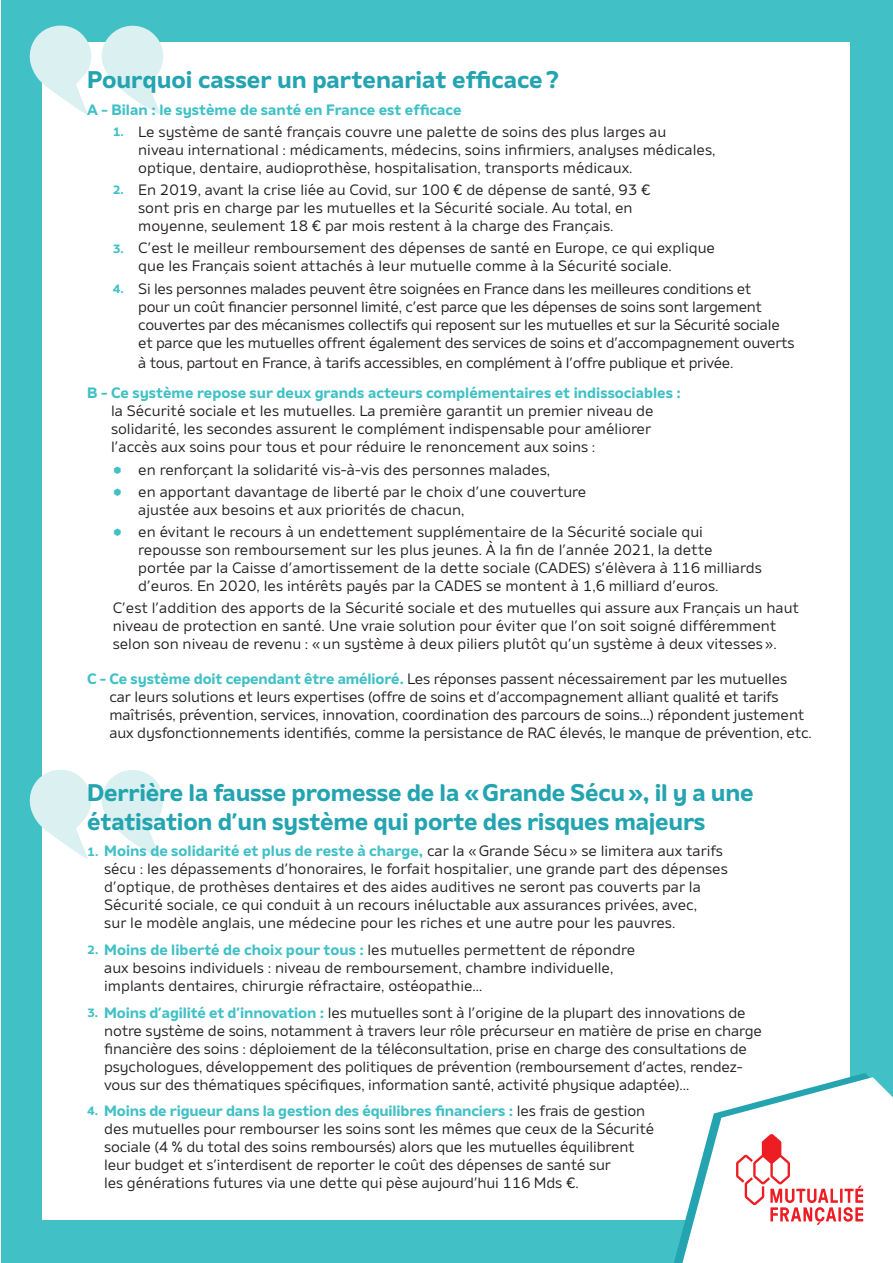
<style>
.page{position:relative;width:893px;height:1263px;background:#fff}
.page>*{position:absolute;margin:0;border:0;box-sizing:border-box;transform-origin:0 0}
.t1{font:700 24px/28.8px "Amino";letter-spacing:-.01em;color:#23a4b0}
.t2{font:15px/18px "Amino";letter-spacing:-.01em;color:#231f20}
.t3{font:700 15px "Amino";color:#41c1c6}
.s1{font-weight:700;font-size:12px;color:#41c1c6}
.s2{font-weight:700;color:#41c1c6}
</style>
<div class="page">
<div style="left:2px;top:0;width:891px;height:1263px;background:#41c1c6"></div>
<div style="left:43px;top:42px;width:807px;height:1178px;background:#fff"></div>
<svg style="left:29px;top:25px;width:134px;height:90px"></svg>
<svg style="left:29px;top:766px;width:134px;height:93px"></svg>
<svg style="left:674px;top:1073px;width:219px;height:190px"></svg>
<h1 class="t1" style="left:87px;top:65px;width:473px">Pourquoi casser un partenariat efficace?</h1>
<p class="t3" style="left:87px;top:100px;width:376px">A - Bilan : le système de santé en France est efficace</p>
<p class="t2" style="left:138px;top:122px;width:579px;text-indent:-26px"><span class="s1">1.</span> Le système de santé français couvre une palette de soins des plus larges au niveau international : médicaments, médecins, soins infirmiers, analyses médicales, optique, dentaire, audioprothèse, hospitalisation, transports médicaux.</p>
<p class="t2" style="left:138px;top:181px;width:514px;text-indent:-26px"><span class="s1">2.</span> En 2019, avant la crise liée au Covid, sur 100 € de dépense de santé, 93 € sont pris en charge par les mutuelles et la Sécurité sociale. Au total, en moyenne, seulement 18 € par mois restent à la charge des Français.</p>
<p class="t2" style="left:138px;top:239px;width:578px;text-indent:-26px"><span class="s1">3.</span> C’est le meilleur remboursement des dépenses de santé en Europe, ce qui explique que les Français soient attachés à leur mutuelle comme à la Sécurité sociale.</p>
<p class="t2" style="left:138px;top:279px;width:658px;text-indent:-26px"><span class="s1">4.</span> Si les personnes malades peuvent être soignées en France dans les meilleures conditions et<br>pour un coût financier personnel limité, c’est parce que les dépenses de soins sont largement couvertes par des mécanismes collectifs qui reposent sur les mutuelles et sur la Sécurité sociale et parce que les mutuelles offrent également des services de soins et d’accompagnement ouverts</p>
<p class="t2" style="left:138px;top:353px;width:597px">à tous, partout en France, à tarifs accessibles, en complément à l’offre publique et privée.</p>
<p class="t3" style="left:87px;top:384px;width:595px">B - Ce système repose sur deux grands acteurs complémentaires et indissociables :</p>
<p class="t2" style="left:111px;top:402px;width:544px">la Sécurité sociale et les mutuelles. La première garantit un premier niveau de solidarité, les secondes assurent le complément indispensable pour améliorer l’accès aux soins pour tous et pour réduire le renoncement aux soins :</p>
<p class="t2" style="left:138px;top:458px;width:450px;line-height:22.2px">en renforçant la solidarité vis-à-vis des personnes malades,<br>en apportant davantage de liberté par le choix d’une couverture</p>
<p class="t2" style="left:138px;top:498px;width:566px;line-height:22.2px">ajustée aux besoins et aux priorités de chacun,<br>en évitant le recours à un endettement supplémentaire de la Sécurité sociale qui</p>
<p class="t2" style="left:138px;top:540px;width:625px">repousse son remboursement sur les plus jeunes. À la fin de l’année 2021, la dette portée par la Caisse d’amortissement de la dette sociale (CADES) s’élèvera à 116 milliards d’euros. En 2020, les intérêts payés par la CADES se montent à 1,6 milliard d’euros.</p>
<p class="t2" style="left:113px;top:599px;width:688px">C’est l’addition des apports de la Sécurité sociale et des mutuelles qui assure aux Français un haut niveau de protection en santé. Une vraie solution pour éviter que l’on soit soigné différemment selon son niveau de revenu : «un système à deux piliers plutôt qu’un système à deux vitesses».</p>
<p class="t2" style="left:110px;top:670px;width:704px;text-indent:-22px"><span class="s2">C - Ce système doit cependant être amélioré.</span> Les réponses passent nécessairement par les mutuelles car leurs solutions et leurs expertises (offre de soins et d’accompagnement alliant qualité et tarifs maîtrisés, prévention, services, innovation, coordination des parcours de soins…) répondent justement aux dysfonctionnements identifiés, comme la persistance de RAC élevés, le manque de prévention, etc.</p>
<h1 class="t1" style="left:87px;top:778px;width:668px">Derrière la fausse promesse de la «Grande Sécu», il y a une étatisation d’un système qui porte des risques majeurs</h1>
<p class="t2" style="left:104px;top:842px;width:625px;text-indent:-17px"><span class="s1">1.</span> <span class="s2">Moins de solidarité et plus de reste à charge,</span> car la «Grande Sécu» se limitera aux tarifs sécu : les dépassements d’honoraires, le forfait hospitalier, une grande part des dépenses d’optique, de prothèses dentaires et des aides auditives ne seront pas couverts par la Sécurité sociale, ce qui conduit à un recours inéluctable aux assurances privées, avec,<br>sur le modèle anglais, une médecine pour les riches et une autre pour les pauvres.</p>
<p class="t2" style="left:104px;top:940px;width:532px;text-indent:-17px"><span class="s1">2.</span> <span class="s2">Moins de liberté de choix pour tous :</span> les mutuelles permettent de répondre aux besoins individuels : niveau de remboursement, chambre individuelle, implants dentaires, chirurgie réfractaire, ostéopathie…</p>
<p class="t2" style="left:104px;top:1003px;width:659px;text-indent:-17px"><span class="s1">3.</span> <span class="s2">Moins d’agilité et d’innovation :</span> les mutuelles sont à l’origine de la plupart des innovations de notre système de soins, notamment à travers leur rôle précurseur en matière de prise en charge financière des soins : déploiement de la téléconsultation, prise en charge des consultations de psychologues, développement des politiques de prévention (remboursement d’actes, rendez&shy;vous sur des thématiques spécifiques, information santé, activité physique adaptée)…</p>
<p class="t2" style="left:104px;top:1101px;width:551px;text-indent:-17px"><span class="s1">4.</span> <span class="s2">Moins de rigueur dans la gestion des équilibres financiers :</span> les frais de gestion des mutuelles pour rembourser les soins sont les mêmes que ceux de la Sécurité sociale (4 % du total des soins remboursés) alors que les mutuelles équilibrent leur budget et s’interdisent de reporter le coût des dépenses de santé sur<br>les générations futures via une dette qui pèse aujourd’hui 116 Mds €.</p>
</div>
